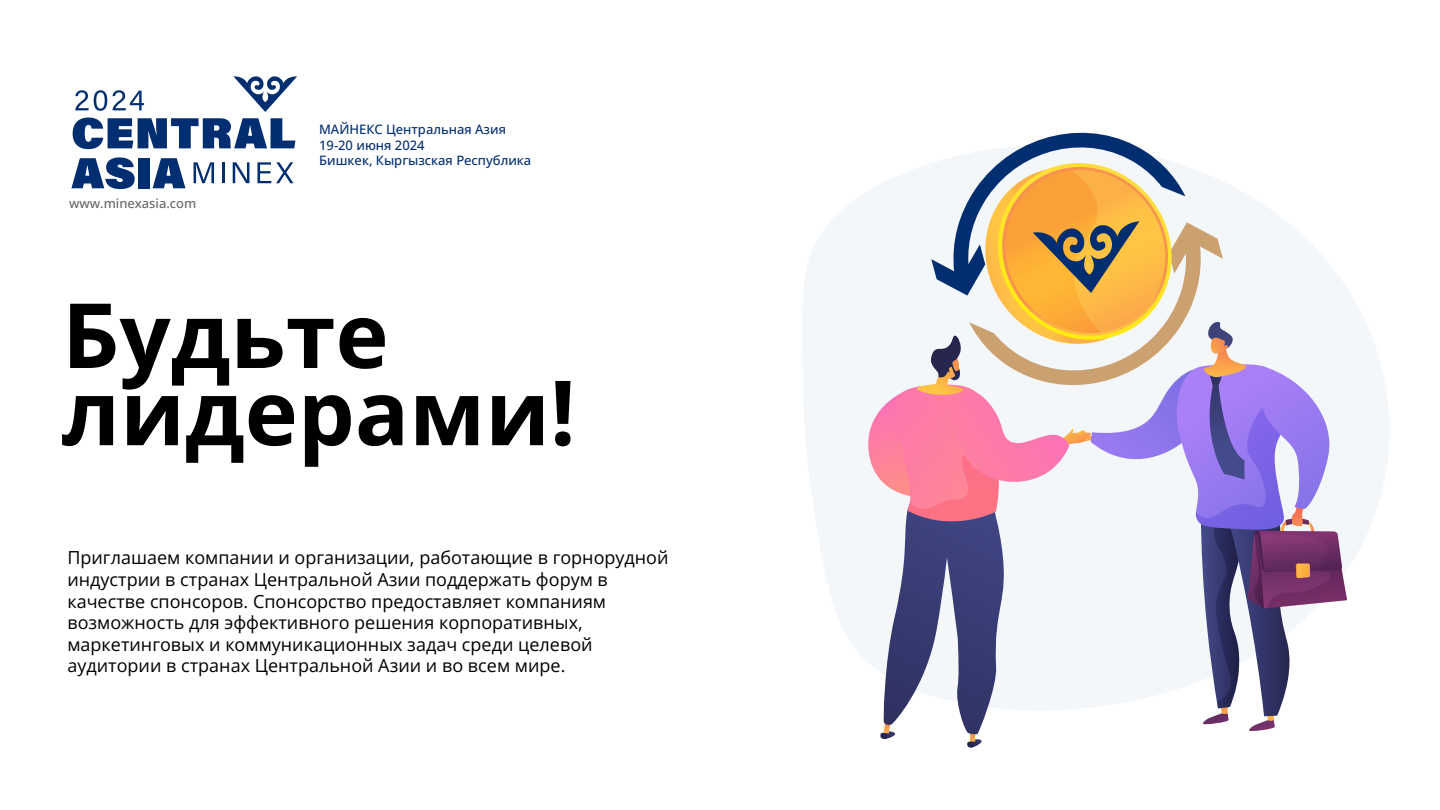
<style>
.page{position:relative;width:1440px;height:810px;background:#fff}
.page>*{position:absolute;margin:0;border:0;box-sizing:border-box;transform-origin:0 0}
.t1{font:700 90px/77.2px "Open Sans";color:#000}
.t2{font:18px/21.6px "Open Sans";color:#000}
.t3{font:500 12.98px/15.6px "Open Sans";color:#002e70}
.t4{font:500 12.98px "Open Sans";color:#666}
</style>
<div class="page">
<svg style="left:73px;top:118px;width:222px;height:31px"></svg>
<svg style="left:71px;top:157px;width:64px;height:32px"></svg>
<div style="left:138px;top:158px;width:12px;height:30px;background:#002e70"></div>
<svg style="left:153px;top:158px;width:32px;height:30px"></svg>
<svg style="left:75px;top:90px;width:32px;height:21px"></svg>
<svg style="left:113px;top:90px;width:31px;height:20px"></svg>
<svg style="left:194px;top:162px;width:20px;height:21px"></svg>
<hr style="left:222px;top:162px;width:3px;height:21px;background:#002e70">
<svg style="left:233px;top:162px;width:16px;height:21px"></svg>
<svg style="left:257px;top:162px;width:36px;height:21px"></svg>
<svg style="left:233px;top:76px;width:64px;height:36px"></svg>
<svg style="left:803px;top:194px;width:586px;height:464px;fill:#f4f7fa"></svg>
<svg style="left:864px;top:132px;width:483px;height:616px"></svg>
<p class="t4" style="left:69px;top:194px;width:129px">www.minexasia.com</p>
<p class="t3" style="left:319px;top:121px;width:214px">МАЙНЕКС Центральная Азия<br>19-20 июня 2024<br>Бишкек, Кыргызская Республика</p>
<h1 class="t1" style="left:62px;top:295px;width:515px">Будьте лидерами!</h1>
<p class="t2" style="left:67px;top:547px;width:603px">Приглашаем компании и организации, работающие в горнорудной индустрии в странах Центральной Азии поддержать форум в качестве спонсоров. Спонсорство предоставляет компаниям возможность для эффективного решения корпоративных, маркетинговых и коммуникационных задач среди целевой аудитории в странах Центральной Азии и во всем мире.</p>
</div>
